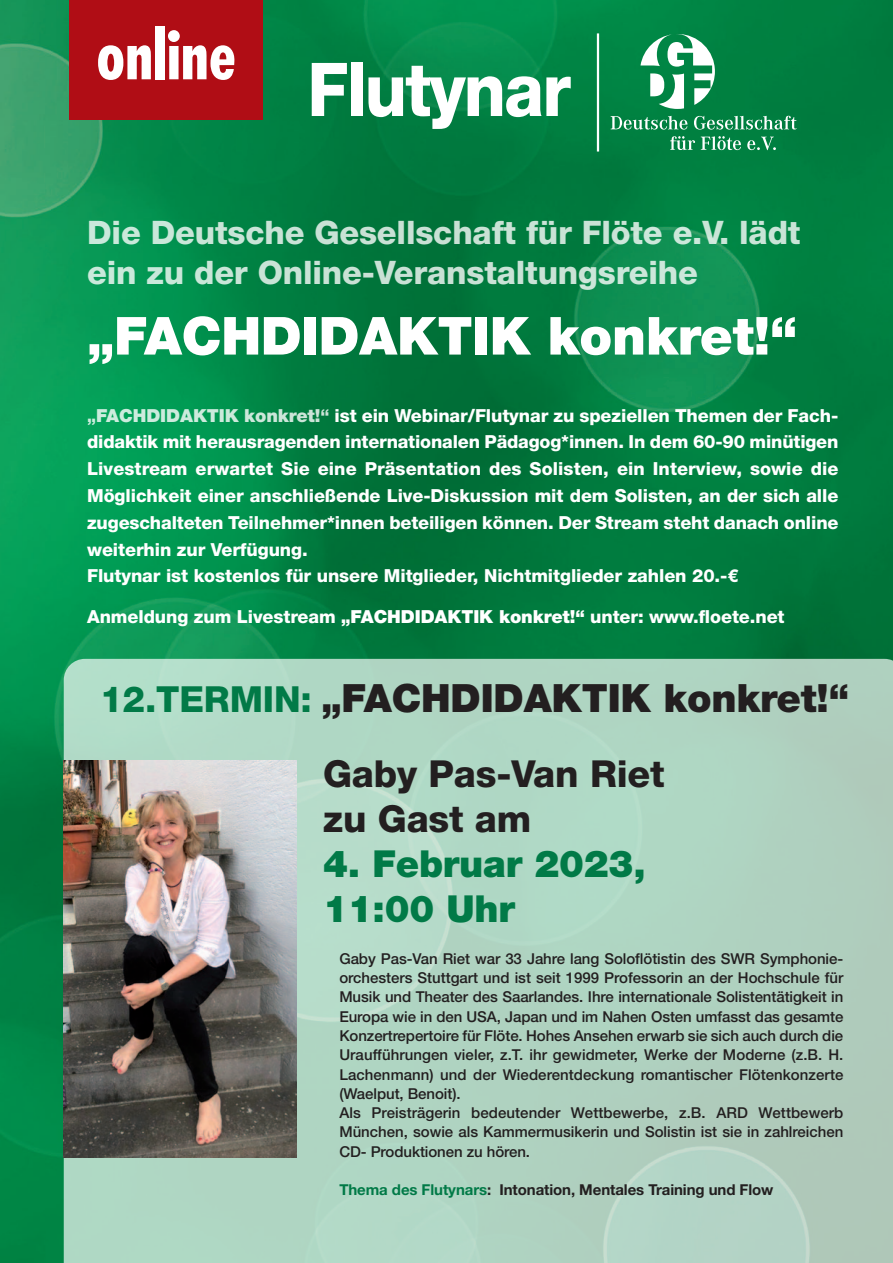
<style>
.page{position:relative;width:893px;height:1263px;background:#fff}
.page>*{position:absolute;margin:0;border:0;box-sizing:border-box;transform-origin:0 0}
.t1{font:800 74.25px "Helvetica Neue LT Pro";letter-spacing:-.025em;color:#fff;scale:.9 1}
.t2{font:700 condensed 66px "Futura";color:#fff}
.t3{font:900 52.5px "Helvetica Neue LT Pro";letter-spacing:-.005em;color:#fff}
.t4{font:900 39px "Helvetica Neue LT Pro";letter-spacing:-.005em;color:#231f20}
.t5{font:800 37.2px/45px "Helvetica Neue LT Pro";letter-spacing:-.005em;color:#231f20}
.t6{font:900 37.2px/45px "Helvetica Neue LT Pro";letter-spacing:-.005em;color:#017a47}
.t7{font:800 32.4px/40.3px "Helvetica Neue LT Pro";letter-spacing:-.005em;color:rgb(255 255 255/.79)}
.t8{font:800 18px/26.8px "Helvetica Neue LT Pro";letter-spacing:-.005em;color:#fff}
.t9{font:500 15px/19.4px "Helvetica Neue LT Pro";color:#231f20}
.t10{font:700 15px "Helvetica Neue LT Pro";letter-spacing:-.005em;color:#231f20}
.s1{color:rgb(255 255 255/.8)}
.s2{font-weight:900;color:rgb(255 255 255/.8)}
.s3{font-weight:900}
.s4{font-weight:800;font-size:36px;color:#017a47}
.s5{color:#017a47}
</style>
<div class="page">
<img style="left:0;top:0;width:893px;height:1263px">
<svg style="left:64px;top:659px;width:829px;height:604px;background:#b0d4c2"></svg>
<div style="left:69px;top:0;width:194px;height:119px;background:#b00d15"></div>
<hr style="left:597px;top:33px;width:2px;height:119px;background:#fff">
<svg style="left:611px;top:116px;width:76px;height:14px"></svg>
<svg style="left:694px;top:116px;width:103px;height:14px"></svg>
<svg style="left:670px;top:136px;width:25px;height:14px"></svg>
<svg style="left:701px;top:136px;width:40px;height:14px"></svg>
<svg style="left:747px;top:137px;width:29px;height:13px"></svg>
<svg style="left:640px;top:34px;width:75px;height:75px"></svg>
<img style="left:64px;top:761px;width:232px;height:397px">
<h2 class="t2" style="left:96px;top:12px;width:141px">online</h2>
<h1 class="t1" style="left:307px;top:45px;width:294px">Flutynar</h1>
<h3 class="t7" style="left:87px;top:212px;width:715px">Die Deutsche Gesellschaft für Flöte e.V. lädt ein zu der Online-Veranstaltungsreihe</h3>
<h3 class="t3" style="left:87px;top:304px;width:711px">„FACHDIDAKTIK konkret!“</h3>
<p class="t8" style="left:87px;top:402px;width:753px"><span class="s1">„</span><span class="s2">FACHDIDAKTIK konkret!</span><span class="s1">“</span> ist ein Webinar/Flutynar zu speziellen Themen der Fach&shy;didaktik mit herausragenden internationalen Pädagog*innen. In dem 60-90 minütigen Livestream erwartet Sie eine Präsentation des Solisten, ein Interview, sowie die Möglichkeit einer anschließende Live-Diskussion mit dem Solisten, an der sich alle zugeschalteten Teilnehmer*innen beteiligen können. Der Stream steht danach online weiterhin zur Verfügung.<br>Flutynar ist kostenlos für unsere Mitglieder, Nichtmitglieder zahlen 20.-€</p>
<p class="t8" style="left:87px;top:603px;width:699px">Anmeldung zum Livestream <span class="s3">„FACHDIDAKTIK konkret!“</span> unter: www.floete.net</p>
<h3 class="t4" style="left:100px;top:674px;width:750px"><span class="s4">12.TERMIN:</span> „FACHDIDAKTIK konkret!“</h3>
<h3 class="t5" style="left:323px;top:751px;width:343px">Gaby Pas-Van Riet zu Gast am</h3>
<h3 class="t6" style="left:323px;top:841px;width:324px">4. Februar 2023,<br>11:00 Uhr</h3>
<p class="t9" style="left:339px;top:949px;width:506px">Gaby Pas-Van Riet war 33 Jahre lang Soloflötistin des SWR Symphonie&shy;orchesters Stuttgart und ist seit 1999 Professorin an der Hochschule für Musik und Theater des Saarlandes. Ihre internationale Solistentätigkeit in Europa wie in den USA, Japan und im Nahen Osten umfasst das gesamte Konzertrepertoire für Flöte. Hohes Ansehen erwarb sie sich auch durch die Uraufführungen vieler, z.T. ihr gewidmeter, Werke der Moderne (z.B. H.<br>Lachenmann) und der Wiederentdeckung romantischer Flötenkonzerte (Waelput, Benoit).<br>Als Preisträgerin bedeutender Wettbewerbe, z.B. ARD Wettbewerb München, sowie als Kammermusikerin und Solistin ist sie in zahlreichen CD- Produktionen zu hören.</p>
<p class="t10" style="left:339px;top:1181px;width:436px"><span class="s5">Thema des Flutynars</span>: Intonation, Mentales Training und Flow</p>
</div>
